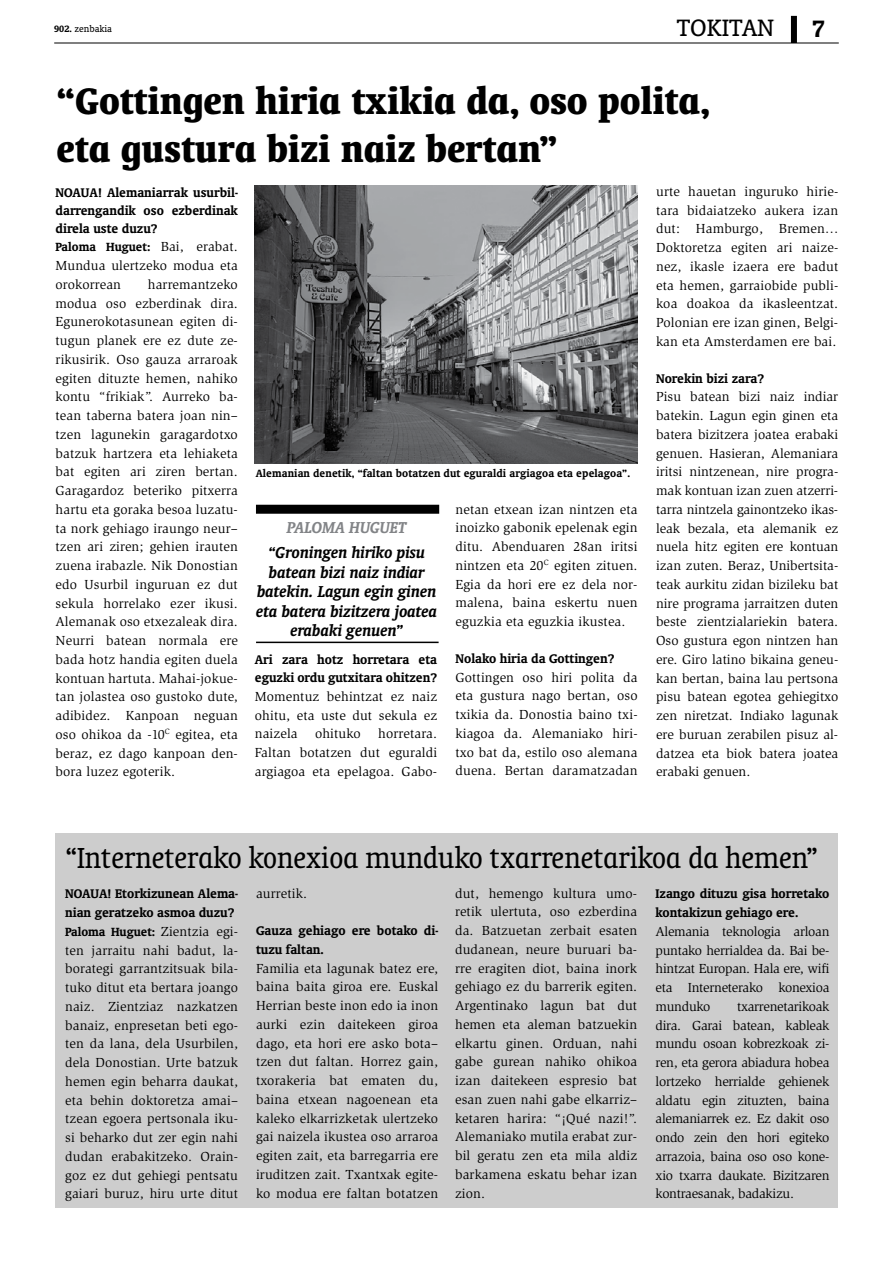
<style>
.page{position:relative;width:893px;height:1263px;background:#fff}
.page>*{position:absolute;margin:0;border:0;box-sizing:border-box;transform-origin:0 0}
.t1{font:700 condensed 42px/48px "Oranda BT";letter-spacing:.01em;color:#000}
.t2{font:condensed 33px "Oranda BT";color:#000}
.t3{font:27px "Oranda BT";color:#000}
.t4{font:700 27px "Oranda BT";color:#000}
.t5{font:italic 700 18px/19.5px "Oranda BT";color:#000;text-align:center}
.t6{font:italic 700 18px "Oranda BT";letter-spacing:-.01em;color:#828487}
.t7{font:700 14.25px/18px "Oranda BT";color:#000}
.t8{font:13.5px/18.8px "Slimbach";letter-spacing:.01em;color:#000;text-align:justify}
.t9{font:700 13.5px "Oranda BT";color:#000}
.t10{font:700 12px "Oranda BT";letter-spacing:.01em;color:#000}
.t11{font:10.5px "Oranda BT";color:#000}
.s1{font-weight:700}
.s2{font-family:"Slimbach";font-weight:400}
</style>
<div class="page">
<hr style="left:54px;top:43px;width:785px;height:1px;background:#000">
<div style="left:791px;top:16px;width:6px;height:27px;background:#000"></div>
<img style="left:255px;top:186px;width:383px;height:277px">
<div style="left:256px;top:505px;width:183px;height:9px;background:#000"></div>
<hr style="left:256px;top:642px;width:183px;height:1px;background:#000">
<div style="left:55px;top:833px;width:783px;height:375px;background:#cdcdcd"></div>
<h3 class="t3" style="left:677px;top:12px;width:99px">TOKITAN</h3>
<h3 class="t4" style="left:812px;top:13px;width:15px">7</h3>
<p class="t11" style="left:54px;top:23px;width:59px"><span class="s1">902.</span> zenbakia</p>
<h3 class="t3" style="left:656px;top:12px;width:87px">PIL-PILE</h3>
<h1 class="t1" style="left:57px;top:76px;width:654px">“Gottingen hiria txikia da, oso polita, eta gustura bizi naiz bertan”</h1>
<p class="t7" style="left:56px;top:183px;width:184px;text-align:justify">NOAUA! Alemaniarrak usurbil&shy;darrengandik oso ezberdinak direla uste duzu?</p>
<p class="t9" style="left:56px;top:239px;width:184px">Paloma Huguet: <span class="s2">Bai, erabat.</span></p>
<p class="t8" style="left:56px;top:256px;width:184px">Mundua ulertzeko modua eta orokorrean</p>
<p class="t8" style="left:656px;top:182px;width:184px">urte hauetan inguruko hirie&shy;tara bidaiatzeko aukera izan dut: Hamburgo, Bremen… Doktoretza egiten ari naize&shy;nez, ikasle izaera ere badut eta hemen, garraiobide publi&shy;koa doakoa da ikasleentzat.<br>Polonian ere izan ginen, Belgi&shy;kan eta Amsterdamen ere bai.</p>
<p class="t7" style="left:656px;top:369px;width:110px">Norekin bizi zara?</p>
<p class="t8" style="left:656px;top:387px;width:184px">Pisu batean bizi naiz indiar batekin. Lagun egin ginen eta batera bizitzera joatea erabaki genuen. Hasieran, Alemaniara iritsi nintzenean, nire progra&shy;mak kontuan izan zuen atzerri&shy;tarra nintzela gainontzeko ikas&shy;leak bezala, eta alemanik ez nuela hitz egiten ere kontuan izan zuten. Beraz, Unibertsita&shy;teak aurkitu zidan bizileku bat nire programa jarraitzen duten beste zientzialariekin batera.<br>Oso gustura egon nintzen han ere. Giro latino bikaina geneu&shy;kan bertan, baina lau pertsona pisu batean egotea gehiegitxo zen niretzat. Indiako lagunak ere buruan zerabilen pisuz al&shy;datzea eta biok batera joatea erabaki genuen.</p>
<p class="t8" style="left:56px;top:275px;width:184px;text-indent:92px">harremantzeko modua oso ezberdinak dira.<br>Egunerokotasunean egiten di&shy;tugun planek ere ez dute ze&shy;rikusirik. Oso gauza arraroak egiten dituzte hemen, nahiko kontu “frikiak”. Aurreko ba&shy;tean taberna batera joan nin– tzen lagunekin garagardotxo batzuk hartzera eta lehiaketa bat egiten ari ziren bertan.<br>Garagardoz beteriko pitxerra hartu eta goraka besoa luzatu&shy;ta nork gehiago iraungo neur– tzen ari ziren; gehien irauten zuena irabazle. Nik Donostian edo Usurbil inguruan ez dut sekula horrelako ezer ikusi.<br>Alemanak oso etxezaleak dira.<br>Neurri batean normala ere bada hotz handia egiten duela kontuan hartuta. Mahai-jokue&shy;tan jolastea oso gustoko dute, adibidez. Kanpoan neguan oso ohikoa da -10<sup>C</sup> egitea, eta beraz, ez dago kanpoan den&shy;bora luzez egoterik.</p>
<p class="t10" style="left:256px;top:466px;width:376px">Alemanian denetik, “faltan botatzen dut eguraldi argiagoa eta epelagoa”.</p>
<p class="t8" style="left:455px;top:500px;width:184px">netan etxean izan nintzen eta inoizko gabonik epelenak egin ditu. Abenduaren 28an iritsi nintzen eta 20<sup>C</sup> egiten zituen.<br>Egia da hori ere ez dela nor&shy;malena, baina eskertu nuen eguzkia eta eguzkia ikustea.</p>
<p class="t7" style="left:455px;top:649px;width:160px">Nolako hiria da Gottingen?</p>
<p class="t8" style="left:455px;top:668px;width:184px">Gottingen oso hiri polita da eta gustura nago bertan, oso txikia da. Donostia baino txi&shy;kiagoa da. Alemaniako hiri&shy;txo bat da, estilo oso alemana duena. Bertan daramatzadan</p>
<h3 class="t6" style="left:287px;top:517px;width:121px">PALOMA HUGUET</h3>
<h3 class="t5" style="left:256px;top:543px;width:182px">“Groningen hiriko pisu batean bizi naiz indiar batekin. Lagun egin ginen eta batera bizitzera joatea erabaki genuen”</h3>
<p class="t7" style="left:255px;top:650px;width:184px">Ari zara hotz horretara eta eguzki ordu gutxitara ohitzen?</p>
<p class="t8" style="left:255px;top:687px;width:184px">Momentuz behintzat ez naiz ohitu, eta uste dut sekula ez naizela</p>
<p class="t8" style="left:255px;top:724px;width:184px;text-indent:123px">horretara.<br>Faltan botatzen dut eguraldi argiagoa eta epelagoa. Gabo-</p>
<p class="t8" style="left:315px;top:724px;width:47px">ohituko</p>
<h2 class="t2" style="left:65px;top:839px;width:754px">“Interneterako konexioa munduko txarrenetarikoa da hemen”</h2>
<p class="t7" style="left:65px;top:884px;width:174px;line-height:18.8px">NOAUA! Etorkizunean Alema&shy;nian geratzeko asmoa duzu?</p>
<p class="t9" style="left:65px;top:923px;width:174px">Paloma Huguet: <span class="s2">Zientzia egi-</span></p>
<p class="t8" style="left:65px;top:941px;width:174px">ten jarraitu nahi badut, la&shy;borategi garrantzitsuak bila&shy;tuko ditut eta bertara joango naiz. Zientziaz nazkatzen banaiz, enpresetan beti ego&shy;ten da lana, dela Usurbilen, dela Donostian. Urte batzuk hemen egin beharra daukat, eta behin doktoretza amai– tzean egoera pertsonala iku&shy;si beharko dut zer egin nahi dudan erabakitzeko. Orain&shy;goz ez dut gehiegi pentsatu gaiari buruz, hiru urte ditut</p>
<p class="t8" style="left:256px;top:884px;width:53px">aurretik.</p>
<p class="t7" style="left:256px;top:921px;width:184px;line-height:18.8px">Gauza gehiago ere botako di&shy;tuzu faltan.</p>
<p class="t8" style="left:256px;top:959px;width:184px">Familia eta lagunak batez ere, baina baita giroa ere. Euskal Herrian beste inon edo ia inon aurki ezin daitekeen giroa dago, eta hori ere asko bota– tzen dut faltan. Horrez gain, txorakeria bat ematen du, baina etxean nagoenean eta kaleko elkarrizketak ulertzeko gai naizela ikustea oso arraroa egiten zait, eta barregarria ere iruditzen zait. Txantxak egite&shy;ko modua ere faltan botatzen</p>
<p class="t8" style="left:455px;top:884px;width:184px">dut, hemengo kultura umo&shy;retik ulertuta, oso ezberdina da. Batzuetan zerbait esaten dudanean, neure buruari ba&shy;rre eragiten diot, baina inork gehiago ez du barrerik egiten.<br>Argentinako lagun bat dut hemen eta aleman batzuekin elkartu ginen. Orduan, nahi gabe gurean nahiko ohikoa izan daitekeen espresio bat esan zuen nahi gabe elkarriz– ketaren harira: “¡Qué nazi!”.<br>Alemaniako mutila erabat zur&shy;bil geratu zen eta mila aldiz barkamena eskatu behar izan zion.</p>
<p class="t7" style="left:656px;top:884px;width:175px;line-height:18.8px">Izango dituzu gisa horretako kontakizun gehiago ere.</p>
<p class="t8" style="left:656px;top:922px;width:175px">Alemania teknologia arloan puntako herrialdea da. Bai be&shy;hintzat Europan. Hala ere, wifi eta Interneterako konexioa munduko</p>
<p class="t8" style="left:656px;top:997px;width:175px;text-indent:82px">txarrenetarikoak dira. Garai batean, kableak mundu osoan kobrezkoak zi&shy;ren, eta gerora abiadura hobea lortzeko herrialde gehienek aldatu egin zituzten, baina alemaniarrek ez. Ez dakit oso ondo zein den hori egiteko arrazoia, baina oso oso kone&shy;xio txarra daukate. Bizitzaren kontraesanak, badakizu.</p>
</div>
